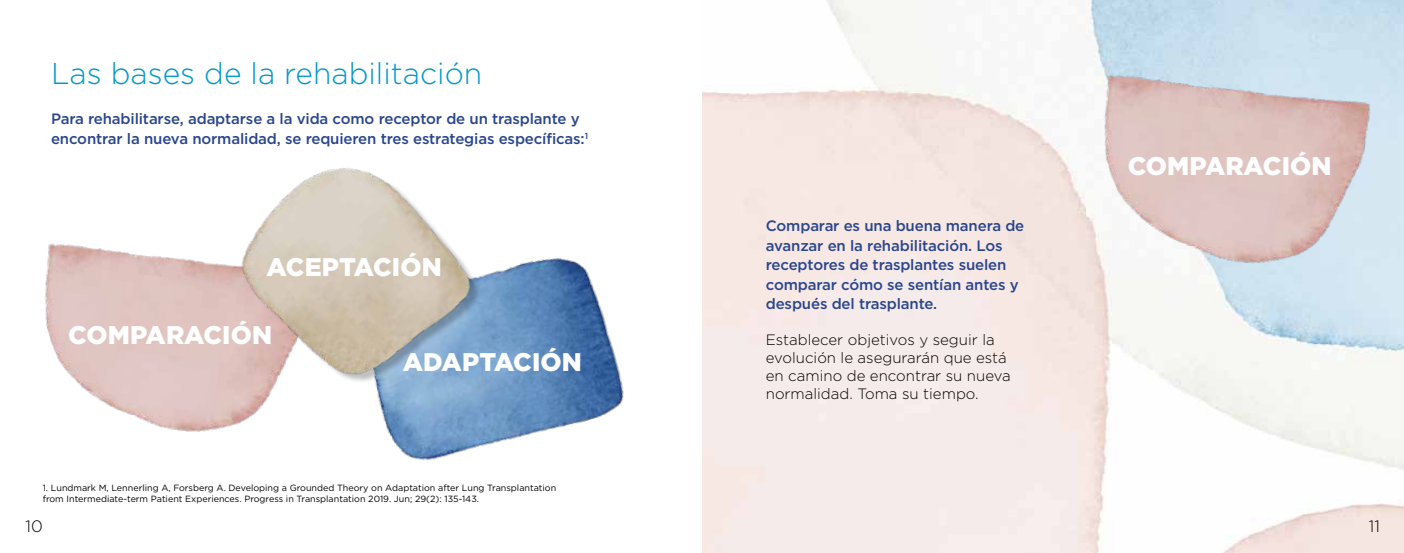
<style>
.page{position:relative;width:1404px;height:553px;background:#fff}
.page>*{position:absolute;margin:0;border:0;box-sizing:border-box;transform-origin:0 0}
.t1{font:300 30px "Gotham";color:#0097cc}
.t2{font:900 25.5px "Gotham";letter-spacing:.005em;color:#fff}
.t3{font:300 16.5px "Gotham";color:#000}
.t4{font:500 15px/19.5px "Gotham";letter-spacing:-.01em;color:#29458e}
.t5{font:300 15px/18px "Gotham";color:#000}
.t6{font:9px/10.8px "Gotham";color:#000}
</style>
<div class="page">
<img style="left:45px;top:243px;width:146px;height:189px">
<img style="left:388px;top:258px;width:236px;height:203px">
<img style="left:191px;top:168px;width:320px;height:264px">
<img style="left:1080px;top:41px;width:301px;height:252px">
<h1 class="t1" style="left:51px;top:54px;width:433px">Las bases de la rehabilitación</h1>
<p class="t4" style="left:51px;top:109px;width:538px">Para rehabilitarse, adaptarse a la vida como receptor de un trasplante y encontrar la nueva normalidad, se requieren tres estrategias específicas:<sup>1</sup></p>
<h2 class="t2" style="left:266px;top:250px;width:176px">ACEPTACIÓN</h2>
<h2 class="t2" style="left:68px;top:317px;width:205px">COMPARACIÓN</h2>
<h2 class="t2" style="left:403px;top:344px;width:180px">ADAPTACIÓN</h2>
<p class="t6" style="left:43px;top:482px;width:515px">1. Lundmark M, Lennerling A, Forsberg A. Developing a Grounded Theory on Adaptation after Lung Transplantation from Intermediate-term Patient Experiences. Progress in Transplantation 2019. Jun; 29(2): 135-143.</p>
<p class="t4" style="left:765px;top:216px;width:260px">Comparar es una buena manera de avanzar en la rehabilitación. Los receptores de trasplantes suelen comparar cómo se sentían antes y después del trasplante.</p>
<p class="t5" style="left:765px;top:330px;width:246px">Establecer objetivos y seguir la evolución le asegurarán que está en camino de encontrar su nueva normalidad. Toma su tiempo.</p>
<h2 class="t2" style="left:1127px;top:148px;width:205px">COMPARACIÓN</h2>
<p class="t3" style="left:26px;top:516px;width:19px">10</p>
<p class="t3" style="left:1368px;top:516px;width:13px">11</p>
</div>
